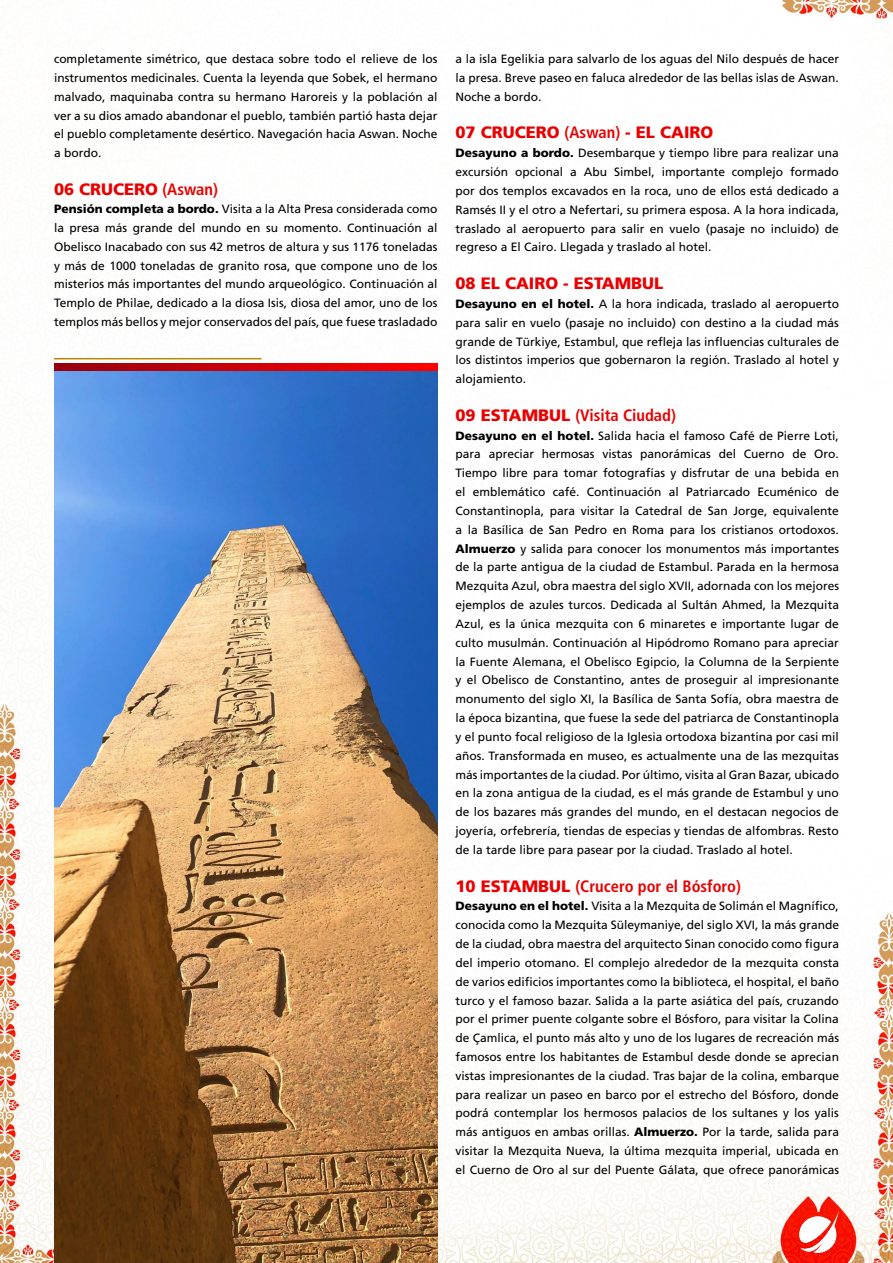
<style>
.page{position:relative;width:893px;height:1263px;background:#fff}
.page>*{position:absolute;margin:0;border:0;box-sizing:border-box;transform-origin:0 0}
.t1{font:900 16.5px "Frutiger";color:#ea0000}
.t2{font:700 condensed 16.5px "Frutiger";color:#ea0000}
.t3{font:12px/18.9px "Frutiger";color:#000;text-align:justify}
.s1{font-weight:700;font-stretch:condensed}
.s2{font-weight:900}
.s3{font-weight:900;font-stretch:normal}
</style>
<div class="page">
<img style="left:0;top:0;width:893px;height:1263px">
<img style="left:800px;top:1210px;width:39px;height:43px">
<img style="left:54px;top:371px;width:383px;height:892px">
<svg style="left:54px;top:364px;width:383px;height:7px"></svg>
<hr style="left:54px;top:358px;width:208px;height:1px;background:#bd8700">
<hr style="left:0;top:322px;width:1px;height:74px;background:#fff">
<p class="t3" style="left:54px;top:50px;width:385px">completamente simétrico, que destaca sobre todo el relieve de los instrumentos medicinales. Cuenta la leyenda que Sobek, el hermano malvado, maquinaba contra su hermano Haroreis y la población al ver a su dios amado abandonar el pueblo, también partió hasta dejar el pueblo completamente desértico. Navegación hacia Aswan. Noche a bordo.</p>
<h1 class="t1" style="left:54px;top:179px;width:165px">06 CRUCERO <span class="s1">(Aswan)</span></h1>
<p class="t3" style="left:54px;top:200px;width:385px"><span class="s2">Pensión completa a bordo.</span> Visita a la Alta Presa considerada como la presa más grande del mundo en su momento. Continuación al Obelisco Inacabado con sus 42 metros de altura y sus 1176 toneladas y más de 1000 toneladas de granito rosa, que compone uno de los misterios más importantes del mundo arqueológico. Continuación al Templo de Philae, dedicado a la diosa Isis, diosa del amor, uno de los templos más bellos y mejor conservados del país, que fuese trasladado</p>
<p class="t3" style="left:455px;top:50px;width:385px">a la isla Egelikia para salvarlo de los aguas del Nilo después de hacer la presa. Breve paseo en faluca alrededor de las bellas islas de Aswan.<br>Noche a bordo.</p>
<h1 class="t1" style="left:455px;top:123px;width:259px">07 CRUCERO <span class="s1">(Aswan)</span> - EL CAIRO</h1>
<p class="t3" style="left:455px;top:144px;width:385px"><span class="s2">Desayuno a bordo.</span> Desembarque y tiempo libre para realizar una excursión opcional a Abu Simbel, importante complejo formado por dos templos excavados en la roca, uno de ellos está dedicado a Ramsés II y el otro a Nefertari, su primera esposa. A la hora indicada, traslado al aeropuerto para salir en vuelo (pasaje no incluido) de regreso a El Cairo. Llegada y traslado al hotel.</p>
<h1 class="t1" style="left:455px;top:273px;width:209px">08 EL CAIRO - ESTAMBUL</h1>
<p class="t3" style="left:455px;top:294px;width:385px"><span class="s2">Desayuno en el hotel.</span> A la hora indicada, traslado al aeropuerto para salir en vuelo (pasaje no incluido) con destino a la ciudad más grande de Türkiye, Estambul, que refleja las influencias culturales de los distintos imperios que gobernaron la región. Traslado al hotel y alojamiento.</p>
<h1 class="t2" style="left:455px;top:405px;width:222px"><span class="s3">09 ESTAMBUL</span> (Visita Ciudad)</h1>
<p class="t3" style="left:455px;top:426px;width:385px"><span class="s2">Desayuno en el hotel.</span> Salida hacia el famoso Café de Pierre Loti, para apreciar hermosas vistas panorámicas del Cuerno de Oro.<br>Tiempo libre para tomar fotografías y disfrutar de una bebida en el emblemático café. Continuación al Patriarcado Ecuménico de Constantinopla, para visitar la Catedral de San Jorge, equivalente a la Basílica de San Pedro en Roma para los cristianos ortodoxos.<br><span class="s2">Almuerzo</span> y salida para conocer los monumentos más importantes de la parte antigua de la ciudad de Estambul. Parada en la hermosa Mezquita Azul, obra maestra del siglo XVII, adornada con los mejores ejemplos de azules turcos. Dedicada al Sultán Ahmed, la Mezquita Azul, es la única mezquita con 6 minaretes e importante lugar de culto musulmán. Continuación al Hipódromo Romano para apreciar la Fuente Alemana, el Obelisco Egipcio, la Columna de la Serpiente y el Obelisco de Constantino, antes de proseguir al impresionante monumento del siglo XI, la Basílica de Santa Sofía, obra maestra de la época bizantina, que fuese la sede del patriarca de Constantinopla y el punto focal religioso de la Iglesia ortodoxa bizantina por casi mil años. Transformada en museo, es actualmente una de las mezquitas más importantes de la ciudad. Por último, visita al Gran Bazar, ubicado en la zona antigua de la ciudad, es el más grande de Estambul y uno de los bazares más grandes del mundo, en el destacan negocios de joyería, orfebrería, tiendas de especias y tiendas de alfombras. Resto de la tarde libre para pasear por la ciudad. Traslado al hotel.</p>
<h1 class="t2" style="left:455px;top:876px;width:287px"><span class="s3">10 ESTAMBUL</span> (Crucero por el Bósforo)</h1>
<p class="t3" style="left:455px;top:897px;width:385px"><span class="s2">Desayuno en el hotel.</span> Visita a la Mezquita de Solimán el Magnífico, conocida como la Mezquita Süleymaniye, del siglo XVI, la más grande de la ciudad, obra maestra del arquitecto Sinan conocido como figura del imperio otomano. El complejo alrededor de la mezquita consta de varios edificios importantes como la biblioteca, el hospital, el baño turco y el famoso bazar. Salida a la parte asiática del país, cruzando por el primer puente colgante sobre el Bósforo, para visitar la Colina de Çamlica, el punto más alto y uno de los lugares de recreación más famosos entre los habitantes de Estambul desde donde se aprecian vistas impresionantes de la ciudad. Tras bajar de la colina, embarque para realizar un paseo en barco por el estrecho del Bósforo, donde podrá contemplar los hermosos palacios de los sultanes y los yalis más antiguos en ambas orillas. <span class="s2">Almuerzo.</span> Por la tarde, salida para visitar la Mezquita Nueva, la última mezquita imperial, ubicada en el Cuerno de Oro al sur del Puente Gálata, que ofrece panorámicas</p>
</div>
